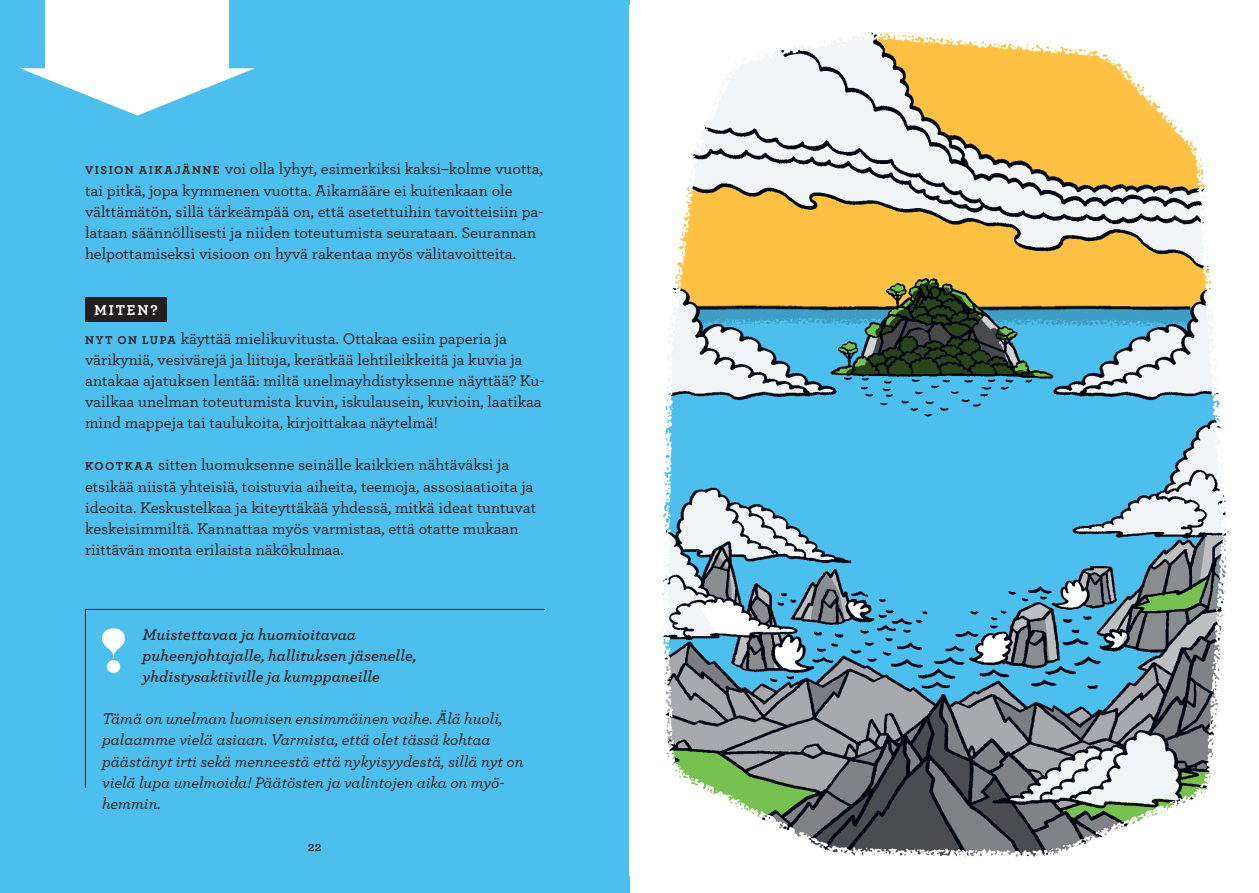
<style>
.page{position:relative;width:1259px;height:893px;background:#fff}
.page>*{position:absolute;margin:0;border:0;box-sizing:border-box;transform-origin:0 0}
.t1{font:500 16.2px/21.1px "Archer";color:#231f20}
.t2{font:italic 500 16.2px/21.1px "Archer";color:#231f20}
.t3{font:italic 600 16.2px/21.1px "Archer";color:#231f20}
.t4{font:700 15px "Archer";color:#fff}
.t5{font:600 13.5px "Archer";color:#231f20}
.s1{font-weight:700;font-size:12px}
</style>
<div class="page">
<div style="left:0;top:0;width:629px;height:893px;background:#4dbfee"></div>
<svg style="left:20px;top:68px;width:235px;height:48px"></svg>
<div style="left:45px;top:0;width:184px;height:72px;background:#fff"></div>
<div style="left:85px;top:297px;width:81px;height:25px;background:#231f20"></div>
<img style="left:662px;top:32px;width:567px;height:825px">
<svg style="left:85px;top:609px;width:460px;height:179px"></svg>
<p class="t1" style="left:85px;top:158px;width:460px"><span class="s1">VISION AIK AJÄNNE</span> voi olla lyhyt, esimerkiksi kaksi–kolme vuotta, tai pitkä, jopa kymmenen vuotta. Aikamääre ei kuitenkaan ole välttämätön, sillä tärkeämpää on, että asetettuihin tavoitteisiin pa&shy;lataan säännöllisesti ja niiden toteutumista seurataan. Seurannan helpottamiseksi visioon on hyvä rakentaa myös välitavoitteita.</p>
<p class="t4" style="left:94px;top:298px;width:65px">MITEN?</p>
<p class="t1" style="left:85px;top:327px;width:461px"><span class="s1">N YT ON LUPA</span> käyttää mielikuvitusta. Ottakaa esiin paperia ja värikyniä, vesivärejä ja liituja, kerätkää lehtileikkeitä ja kuvia ja antakaa ajatuksen lentää: miltä unelmayhdistyksenne näyttää? Ku&shy;vailkaa unelman toteutumista kuvin, iskulausein, kuvioin, laatikaa mind mappeja tai taulukoita, kirjoittakaa näytelmä!</p>
<p class="t1" style="left:85px;top:454px;width:452px"><span class="s1">KOOTK A A</span> sitten luomuksenne seinälle kaikkien nähtäväksi ja etsikää niistä yhteisiä, toistuvia aiheita, teemoja, assosiaatioita ja ideoita. Keskustelkaa ja kiteyttäkää yhdessä, mitkä ideat tuntuvat keskeisimmiltä. Kannattaa myös varmistaa, että otatte mukaan riittävän monta erilaista näkökulmaa.</p>
<p class="t3" style="left:143px;top:623px;width:275px">Muistettavaa ja huomioitavaa puheenjohtajalle, hallituksen jäsenelle, yhdistysaktiiville ja kumppaneille</p>
<p class="t2" style="left:102px;top:707px;width:423px">Tämä on unelman luomisen ensimmäinen vaihe. Älä huoli, palaamme vielä asiaan. Varmista, että olet tässä kohtaa päästänyt irti sekä menneestä että nykyisyydestä, sillä nyt on vielä lupa unelmoida! Päätösten ja valintojen aika on myö&shy;hemmin.</p>
<p class="t5" style="left:308px;top:836px;width:15px">22</p>
</div>
